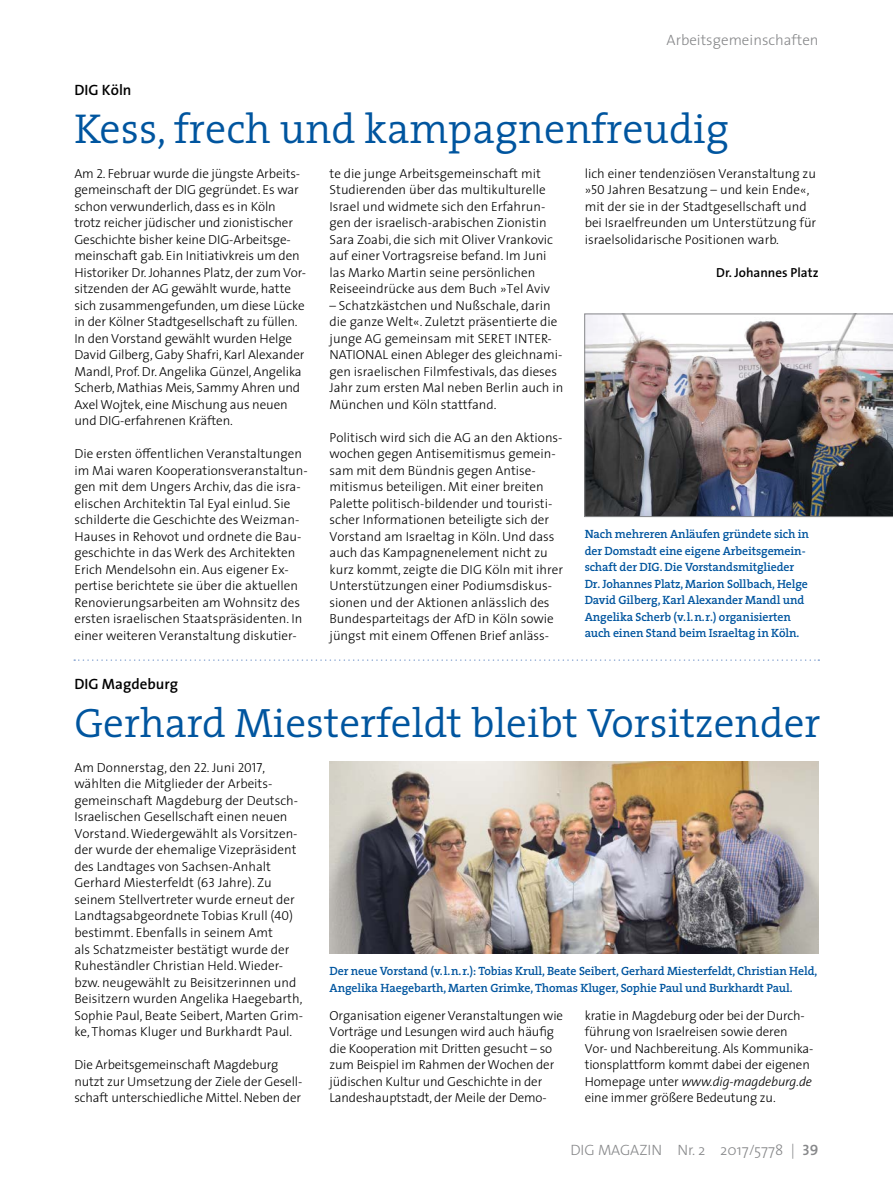
<style>
.page{position:relative;width:893px;height:1191px;background:#fff}
.page>*{position:absolute;margin:0;border:0;box-sizing:border-box;transform-origin:0 0}
.t1{font:300 42px "The Serif";color:#00559f}
.t2{font:300 41.25px "The Serif";color:#00559f}
.t3{font:300 15px "The Sans";color:#87888a}
.t4{font:600 15px "The Sans";color:#000}
.t5{font:300 13.2px/16.5px "The Sans";color:#000}
.t6{font:600 13.2px "The Sans";color:#000}
.t7{font:600 12px/16.5px "The Serif";letter-spacing:-.01em;color:#00559f}
.s1{font-family:"The Sans Light Caps";font-weight:400}
.s2{font-style:italic}
.s3{font-family:"The Sans Semi Bold Caps";font-weight:400}
</style>
<div class="page">
<img style="left:584px;top:314px;width:309px;height:203px">
<img style="left:330px;top:761px;width:489px;height:192px">
<svg style="left:74px;top:659px;width:745px;height:2px"></svg>
<p class="t3" style="left:667px;top:28px;width:153px">Arbeitsgemeinschaften</p>
<p class="t4" style="left:74px;top:78px;width:59px">DIG Köln</p>
<h1 class="t1" style="left:74px;top:94px;width:656px">Kess, frech und kampagnenfreudig</h1>
<p class="t5" style="left:74px;top:165px;width:233px">Am <span class="s1">2</span>. Februar wurde die jüngste Arbeits&shy;gemeinschaft der DIG gegründet. Es war schon verwunderlich, dass es in Köln<br>trotz reicher jüdischer und zionistischer Geschichte bisher keine DIG-Arbeitsge&shy;meinschaft gab. Ein Initiativkreis um den Historiker Dr. Johannes Platz, der zum Vor&shy;sitzenden der AG gewählt wurde, hatte sich zusammengefunden, um diese Lücke in der Kölner Stadtgesellschaft zu füllen.<br>In den Vorstand gewählt wurden Helge David Gilberg, Gaby Shafri, Karl Alexander Mandl, Prof. Dr. Angelika Günzel, Angelika Scherb, Mathias Meis, Sammy Ahren und Axel Wojtek, eine Mischung aus neuen und DIG-erfahrenen Kräften.</p>
<p class="t5" style="left:74px;top:445px;width:235px">Die ersten öffentlichen Veranstaltungen im Mai waren Kooperationsveranstaltun&shy;gen mit dem Ungers Archiv, das die isra&shy;elischen Architektin Tal Eyal einlud. Sie schilderte die Geschichte des Weizman-Hauses in Rehovot und ordnete die Bau&shy;geschichte in das Werk des Architekten Erich Mendelsohn ein. Aus eigener Ex&shy;pertise berichtete sie über die aktuellen Renovierungsarbeiten am Wohnsitz des ersten israelischen Staatspräsidenten. In einer weiteren Veranstaltung diskutier-</p>
<p class="t5" style="left:330px;top:164px;width:225px">te die junge Arbeitsgemeinschaft mit Studierenden über das multikulturelle Israel und widmete sich den Erfahrun&shy;gen der israelisch-arabischen Zionistin Sara Zoabi, die sich mit Oliver Vrankovic auf einer Vortragsreise befand. Im Juni las Marko Martin seine persönlichen Reiseeindrücke aus dem Buch »Tel Aviv</p>
<p class="t5" style="left:330px;top:296px;width:235px">– Schatzkästchen und Nußschale, darin die ganze Welt«. Zuletzt präsentierte die junge AG gemeinsam mit SERET INTER-NATIONAL einen Ableger des gleichnami&shy;gen israelischen Filmfestivals, das dieses Jahr zum ersten Mal neben Berlin auch in München und Köln stattfand.</p>
<p class="t5" style="left:330px;top:428px;width:235px">Politisch wird sich die AG an den Aktions&shy;wochen gegen Antisemitismus gemein&shy;sam mit dem Bündnis gegen Antise&shy;mitismus beteiligen. Mit einer breiten Palette politisch-bildender und touristi&shy;scher Informationen beteiligte sich der Vorstand am Israeltag in Köln. Und dass auch das Kampagnenelement nicht zu kurz kommt, zeigte die DIG Köln mit ihrer Unterstützungen einer Podiumsdiskus&shy;sionen und der Aktionen anlässlich des Bundesparteitags der AfD in Köln sowie jüngst mit einem Offenen Brief anläss-</p>
<p class="t5" style="left:585px;top:165px;width:233px">lich einer tendenziösen Veranstaltung zu »<span class="s1">50</span> Jahren Besatzung – und kein Ende«, mit der sie in der Stadtgesellschaft und bei Israelfreunden um Unterstützung für israelsolidarische Positionen warb.</p>
<p class="t6" style="left:716px;top:261px;width:104px">Dr. Johannes Platz</p>
<p class="t7" style="left:585px;top:526px;width:226px">Nach mehreren Anläufen gründete sich in der Domstadt eine eigene Arbeitsgemein&shy;schaft der DIG. Die Vorstandsmitglieder Dr. Johannes Platz, Marion Sollbach, Helge David Gilberg, Karl Alexander Mandl und Angelika Scherb (v.l.n.r.) organisierten auch einen Stand beim Israeltag in Köln.</p>
<p class="t4" style="left:74px;top:672px;width:105px">DIG Magdeburg</p>
<h2 class="t2" style="left:74px;top:689px;width:747px">Gerhard Miesterfeldt bleibt Vorsitzender</h2>
<p class="t5" style="left:74px;top:759px;width:230px">Am Donnerstag, den <span class="s1">22</span>. Juni <span class="s1">2017</span>, wählten die Mitglieder der Arbeits&shy;gemeinschaft Magdeburg der Deutsch-Israelischen Gesellschaft einen neuen Vorstand. Wiedergewählt als Vorsitzen&shy;der wurde der ehemalige Vizepräsident des Landtages von Sachsen-Anhalt Gerhard Miesterfeldt (<span class="s1">63</span> Jahre). Zu seinem Stellvertreter wurde erneut der Landtagsabgeordnete Tobias Krull (<span class="s1">40</span>) bestimmt. Ebenfalls in seinem Amt<br>als Schatzmeister bestätigt wurde der Ruheständler Christian Held. Wieder&shy;bzw. neugewählt zu Beisitzerinnen und Beisitzern wurden Angelika Haegebarth, Sophie Paul, Beate Seibert, Marten Grim&shy;ke, Thomas Kluger und Burkhardt Paul.</p>
<p class="t5" style="left:74px;top:1056px;width:229px">Die Arbeitsgemeinschaft Magdeburg nutzt zur Umsetzung der Ziele der Gesell&shy;schaft unterschiedliche Mittel. Neben der</p>
<p class="t7" style="left:330px;top:962px;width:489px">Der neue Vorstand (v.l.n.r.): Tobias Krull, Beate Seibert, Gerhard Miesterfeldt, Christian Held,<br>Angelika Haegebarth, Marten Grimke, Thomas Kluger, Sophie Paul und Burkhardt Paul.</p>
<p class="t5" style="left:330px;top:1006px;width:235px">Organisation eigener Veranstaltungen wie Vorträge und Lesungen wird auch häufig die Kooperation mit Dritten gesucht – so zum Beispiel im Rahmen der Wochen der jüdischen Kultur und Geschichte in der Landeshauptstadt, der Meile der Demo-</p>
<p class="t5" style="left:585px;top:1006px;width:230px">kratie in Magdeburg oder bei der Durch&shy;führung von Israelreisen sowie deren Vor- und Nachbereitung. Als Kommunika&shy;tionsplattform kommt dabei der eigenen Homepage unter <span class="s2">www.dig-magdeburg.de </span>eine immer größere Bedeutung zu.</p>
<p class="t3" style="left:570px;top:1138px;width:250px">DIG MAGAZIN Nr. 2 2017/5778 | <span class="s3">39</span></p>
</div>
